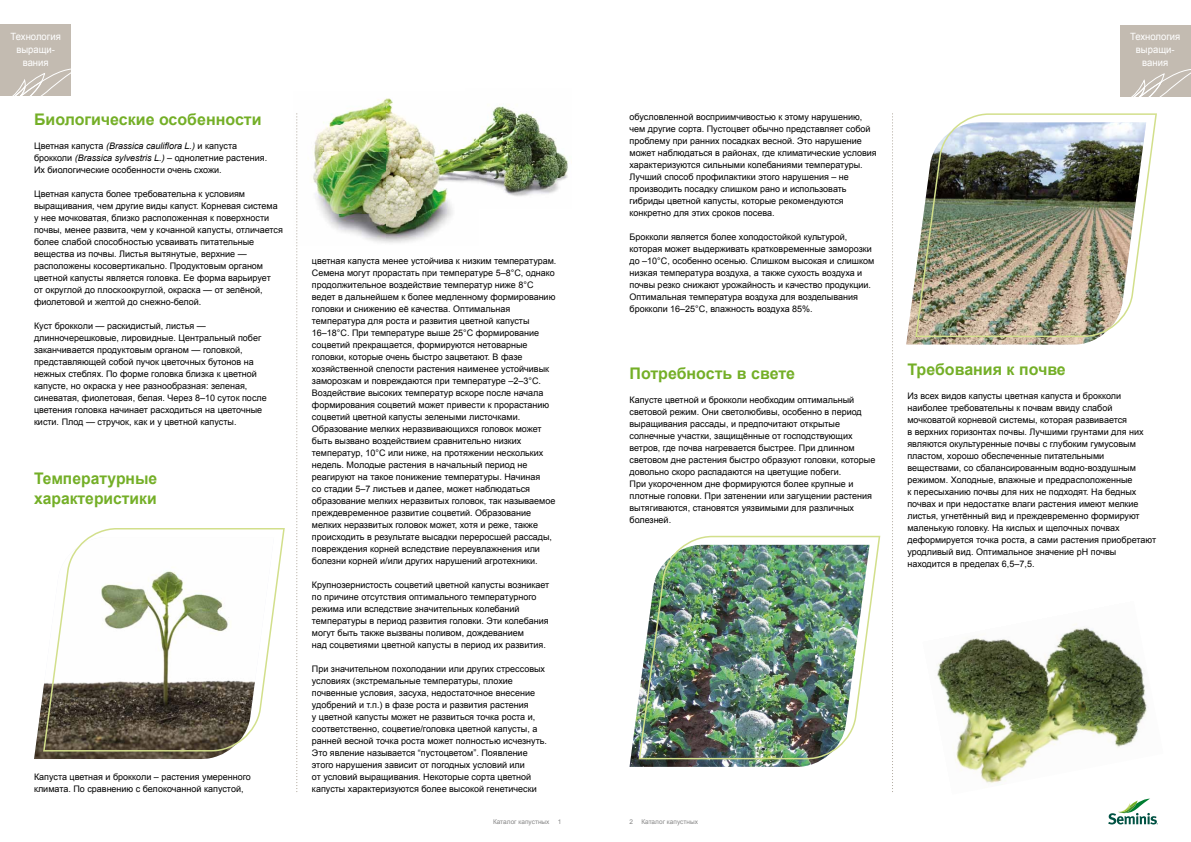
<style>
.page{position:relative;width:1191px;height:842px;background:#fff}
.page>*{position:absolute;margin:0;border:0;box-sizing:border-box;transform-origin:0 0}
.t1{font:700 16px/19.2px "Arial";color:#74af27}
.t2{font:10px/13px "Arial";color:#fff;text-align:center;scale:.95 1}
.t3{font:9px/12px "Arial";color:#000}
.t4{font:6.5px "Arial";color:#878787}
.s1{font-style:italic}
</style>
<div class="page">
<svg style="left:1108px;top:799px;width:50px;height:25px"></svg>
<img style="left:906px;top:279px;width:193px;height:66px">
<img style="left:915px;top:113px;width:242px;height:224px">
<img style="left:492px;top:106px;width:44px;height:13px">
<img style="left:479px;top:119px;width:89px;height:77px">
<img style="left:297px;top:98px;width:120px;height:148px">
<img style="left:417px;top:209px;width:36px;height:31px">
<img style="left:393px;top:98px;width:86px;height:111px">
<img style="left:34px;top:692px;width:194px;height:67px">
<svg style="left:43px;top:528px;width:242px;height:223px"></svg>
<svg style="left:296px;top:113px;width:1px;height:679px"></svg>
<svg style="left:892px;top:113px;width:1px;height:679px"></svg>
<div style="left:0;top:25px;width:71px;height:71px;background:#c3bbb1"></div>
<svg style="left:12px;top:69px;width:59px;height:27px"></svg>
<div style="left:1119px;top:25px;width:72px;height:71px;background:#c3bbb1"></div>
<svg style="left:1119px;top:69px;width:72px;height:27px"></svg>
<img style="left:629px;top:704px;width:194px;height:63px">
<img style="left:638px;top:536px;width:242px;height:223px">
<img style="left:937px;top:624px;width:210px;height:161px">
<p class="t2" style="left:11px;top:30px;width:54px">Технология выращи&shy;вания</p>
<p class="t2" style="left:1130px;top:30px;width:54px">Технология выращи&shy;вания</p>
<h1 class="t1" style="left:34px;top:110px;width:229px">Биологические особенности</h1>
<p class="t3" style="left:34px;top:140px;width:235px">Цветная капуста <span class="s1">(Brassica cauliflora L.)</span> и капуста брокколи <span class="s1">(Brassica sylvestris L.)</span> – однолетние растения.<br>Их биологические особенности очень схожи.</p>
<p class="t3" style="left:34px;top:188px;width:250px">Цветная капуста более требовательна к условиям выращивания, чем другие виды капуст. Корневая система у нее мочковатая, близко расположенная к поверхности почвы, менее развита, чем у кочанной капусты, отличается более слабой способностью усваивать питательные вещества из почвы. Листья вытянутые, верхние — расположены косовертикально. Продуктовым органом цветной капусты является головка. Ее форма варьирует<br>от округлой до плоскоокруглой, окраска — от зелёной, фиолетовой и желтой до снежно-белой.</p>
<p class="t3" style="left:34px;top:320px;width:234px">Куст брокколи — раскидистый, листья — длинночерешковые, лировидные. Центральный побег заканчивается продуктовым органом — головкой, представляющей собой пучок цветочных бутонов на нежных стеблях. По форме головка близка к цветной капусте, но окраска у нее разнообразная: зеленая, синеватая, фиолетовая, белая. Через 8–10 суток после цветения головка начинает расходиться на цветочные кисти. Плод — стручок, как и у цветной капусты.</p>
<h1 class="t1" style="left:34px;top:469px;width:125px">Температурные характеристики</h1>
<p class="t3" style="left:34px;top:770px;width:218px">Капуста цветная и брокколи – растения умеренного климата. По сравнению с белокочанной капустой,</p>
<p class="t3" style="left:312px;top:255px;width:246px">цветная капуста менее устойчива к низким температурам.<br>Семена могут прорастать при температуре 5–8°С, однако продолжительное воздействие температур ниже 8°С ведет в дальнейшем к более медленному формированию головки и снижению её качества. Оптимальная температура для роста и развития цветной капусты 16–18°С. При температуре выше 25°С формирование соцветий прекращается, формируются нетоварные головки, которые очень быстро зацветают. В фазе хозяйственной спелости растения наименее устойчивык заморозкам и повреждаются при температуре –2–3°С.<br>Воздействие высоких температур вскоре после начала формирования соцветий может привести к прорастанию соцветий цветной капусты зелеными листочками.<br>Образование мелких неразвивающихся головок может быть вызвано воздействием сравнительно низких температур, 10°С или ниже, на протяжении нескольких недель. Молодые растения в начальный период не реагируют на такое понижение температуры. Начиная<br>со стадии 5–7 листьев и далее, может наблюдаться образование мелких неразвитых головок, так называемое преждевременное развитие соцветий. Образование мелких неразвитых головок может, хотя и реже, также происходить в результате высадки переросшей рассады, повреждения корней вследствие переувлажнения или болезни корней и/или других нарушений агротехники.</p>
<p class="t3" style="left:312px;top:579px;width:239px">Крупнозернистость соцветий цветной капусты возникает по причине отсутствия оптимального температурного режима или вследствие значительных колебаний температуры в период развития головки. Эти колебания могут быть также вызваны поливом, дождеванием<br>над соцветиями цветной капусты в период их развития.</p>
<p class="t3" style="left:312px;top:663px;width:237px">При значительном похолодании или других стрессовых условиях (экстремальные температуры, плохие почвенные условия, засуха, недостаточное внесение удобрений и т.п.) в фазе роста и развития растения<br>у цветной капусты может не развиться точка роста и, соответственно, соцветие/головка цветной капусты, а ранней весной точка роста может полностью исчезнуть.<br>Это явление называется “пустоцветом”. Появление этого нарушения зависит от погодных условий или<br>от условий выращивания. Некоторые сорта цветной капусты характеризуются более высокой генетически</p>
<p class="t3" style="left:629px;top:111px;width:249px">обусловленной восприимчивостью к этому нарушению, чем другие сорта. Пустоцвет обычно представляет собой проблему при ранних посадках весной. Это нарушение может наблюдаться в районах, где климатические условия характеризуются сильными колебаниями температуры.<br>Лучший способ профилактики этого нарушения – не производить посадку слишком рано и использовать гибриды цветной капусты, которые рекомендуются конкретно для этих сроков посева.</p>
<p class="t3" style="left:629px;top:231px;width:246px">Брокколи является более холодостойкой культурой, которая может выдерживать кратковременные заморозки до –10°С, особенно осенью. Слишком высокая и слишком низкая температура воздуха, а также сухость воздуха и почвы резко снижают урожайность и качество продукции.<br>Оптимальная температура воздуха для возделывания брокколи 16–25°С, влажность воздуха 85%.</p>
<h1 class="t1" style="left:629px;top:364px;width:167px">Потребность в свете</h1>
<p class="t3" style="left:629px;top:394px;width:247px">Капусте цветной и брокколи необходим оптимальный световой режим. Они светолюбивы, особенно в период выращивания рассады, и предпочитают открытые солнечные участки, защищённые от господствующих ветров, где почва нагревается быстрее. При длинном световом дне растения быстро образуют головки, которые довольно скоро распадаются на цветущие побеги.<br>При укороченном дне формируются более крупные и плотные головки. При затенении или загущении растения вытягиваются, становятся уязвимыми для различных болезней.</p>
<p class="t4" style="left:493px;top:818px;width:58px">Каталог капустных</p>
<p class="t4" style="left:558px;top:818px;width:5px">1</p>
<p class="t4" style="left:629px;top:818px;width:5px">2</p>
<p class="t4" style="left:641px;top:818px;width:58px">Каталог капустных</p>
<h1 class="t1" style="left:907px;top:360px;width:160px">Требования к почве</h1>
<p class="t3" style="left:907px;top:389px;width:250px">Из всех видов капусты цветная капуста и брокколи наиболее требовательны к почвам ввиду слабой мочковатой корневой системы, которая развивается<br>в верхних горизонтах почвы. Лучшими грунтами для них являются окультуренные почвы с глубоким гумусовым пластом, хорошо обеспеченные питательными веществами, со сбалансированным водно-воздушным режимом. Холодные, влажные и предрасположенные<br>к пересыханию почвы для них не подходят. На бедных почвах и при недостатке влаги растения имеют мелкие листья, угнетённый вид и преждевременно формируют маленькую головку. На кислых и щелочных почвах деформируется точка роста, а сами растения приобретают уродливый вид. Оптимальное значение pH почвы находится в пределах 6,5–7,5.</p>
</div>
